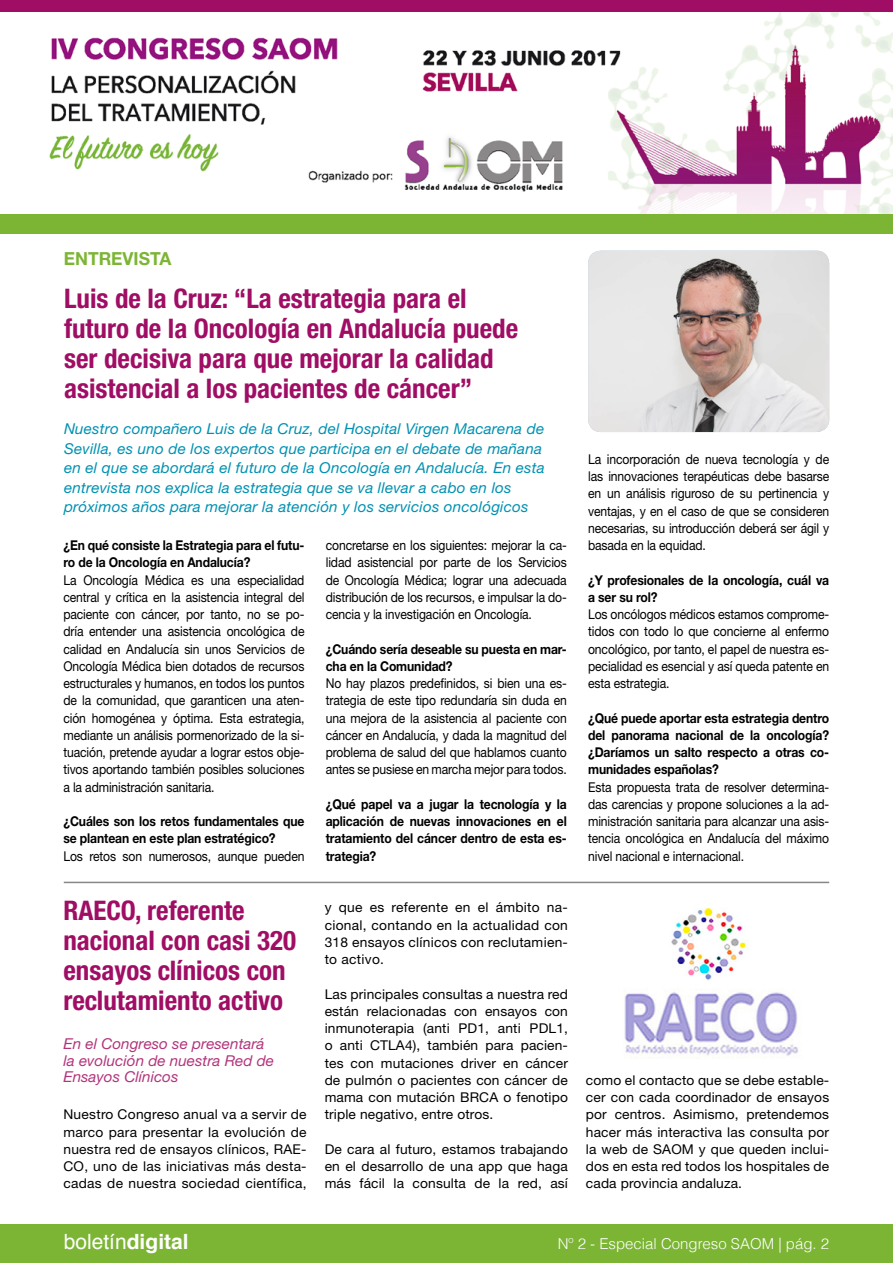
<style>
.page{position:relative;width:893px;height:1263px;background:#fff}
.page>*{position:absolute;margin:0;border:0;box-sizing:border-box;transform-origin:0 0}
.t1{font:700 condensed 27px/30px "Helvetica Neue";color:#a00d64}
.t2{font:21px "Helvetica";color:#fff}
.t3{font:700 18px "Helvetica Neue";color:#7cb534}
.t4{font:italic 15px/19.5px "Helvetica Neue";letter-spacing:.01em;color:#0091b2}
.t5{font:italic 15px/16.5px "Helvetica Neue";color:#b2357c}
.t6{font:300 15px "Helvetica";color:#fff}
.t7{font:13.5px/17.2px "Helvetica Neue";letter-spacing:-.01em;color:#000;text-align:justify;scale:.9 1}
.t8{font:13.5px/17.2px "Helvetica Neue";letter-spacing:-.01em;color:#000;text-align:justify}
.t9{font:700 13.5px/17.2px "Helvetica Neue";letter-spacing:-.01em;color:#000;scale:.9 1}
.s1{font-weight:700}
</style>
<div class="page">
<div style="left:0;top:214px;width:893px;height:20px;background:#7cb534"></div>
<div style="left:0;top:1225px;width:893px;height:38px;background:#7cb534"></div>
<div style="left:0;top:0;width:893px;height:13px;background:#a00d64"></div>
<img style="left:49px;top:13px;width:844px;height:201px">
<img style="left:588px;top:251px;width:241px;height:181px">
<hr style="left:64px;top:882px;width:765px;height:1px;background:#878787">
<img style="left:623px;top:908px;width:176px;height:148px">
<h3 class="t3" style="left:64px;top:247px;width:109px">ENTREVISTA</h3>
<h1 class="t1" style="left:64px;top:283px;width:456px">Luis de la Cruz: “La estrategia para el futuro de la Oncología en Andalucía puede ser decisiva para que mejorar la calidad asistencial a los pacientes de cáncer”</h1>
<p class="t4" style="left:64px;top:419px;width:482px">Nuestro compañero Luis de la Cruz, del Hospital Virgen Macarena de Sevilla, es uno de los expertos que participa en el debate de mañana en el que se abordará el futuro de la Oncología en Andalucía. En esta entrevista nos explica la estrategia que se va llevar a cabo en los próximos años para mejorar la atención y los servicios oncológicos</p>
<p class="t9" style="left:63px;top:536px;width:269px">¿En qué consiste la Estrategia para el futu&shy;ro de la Oncología en Andalucía?</p>
<p class="t7" style="left:63px;top:571px;width:269px">La Oncología Médica es una especialidad central y crítica en la asistencia integral del paciente con cáncer, por tanto, no se po&shy;dría entender una asistencia oncológica de calidad en Andalucía sin unos Servicios de Oncología Médica bien dotados de recursos estructurales y humanos, en todos los puntos de la comunidad, que garanticen una aten&shy;ción homogénea y óptima. Esta estrategia, mediante un análisis pormenorizado de la si&shy;tuación, pretende ayudar a lograr estos obje&shy;tivos aportando también posibles soluciones a la administración sanitaria.</p>
<p class="t9" style="left:63px;top:812px;width:269px">¿Cuáles son los retos fundamentales que se plantean en este plan estratégico?</p>
<p class="t7" style="left:63px;top:847px;width:269px">Los retos son numerosos, aunque pueden</p>
<h1 class="t1" style="left:63px;top:895px;width:234px">RAECO, referente nacional con casi 320 ensayos clínicos con reclutamiento activo</h1>
<p class="t5" style="left:63px;top:1035px;width:212px">En el Congreso se presentará la evolución de nuestra Red de<br>Ensayos Clínicos</p>
<p class="t8" style="left:63px;top:1106px;width:245px">Nuestro Congreso anual va a servir de marco para presentar la evolución de nuestra red de ensayos clínicos, RAE-CO, uno de las iniciativas más desta&shy;cadas de nuestra sociedad científica,</p>
<p class="t7" style="left:326px;top:536px;width:269px">concretarse en los siguientes: mejorar la ca&shy;lidad asistencial por parte de los Servicios de Oncología Médica; lograr una adecuada distribución de los recursos, e impulsar la do&shy;cencia y la investigación en Oncología.</p>
<p class="t9" style="left:326px;top:640px;width:269px">¿Cuándo sería deseable su puesta en mar&shy;cha en la Comunidad?</p>
<p class="t7" style="left:326px;top:674px;width:269px">No hay plazos predefinidos, si bien una es&shy;trategia de este tipo redundaría sin duda en una mejora de la asistencia al paciente con cáncer en Andalucía, y dada la magnitud del problema de salud del que hablamos cuanto antes se pusiese en marcha mejor para todos.</p>
<p class="t9" style="left:326px;top:795px;width:269px;text-align:justify">¿Qué papel va a jugar la tecnología y la aplicación de nuevas innovaciones en el tratamiento del cáncer dentro de esta es&shy;trategia?</p>
<p class="t8" style="left:325px;top:899px;width:245px">y que es referente en el ámbito na&shy;cional, contando en la actualidad con 318 ensayos clínicos con reclutamien&shy;to activo.</p>
<p class="t8" style="left:325px;top:985px;width:245px">Las principales consultas a nuestra red están relacionadas con ensayos con inmunoterapia (anti PD1, anti PDL1, o anti CTLA4), también para pacien&shy;tes con mutaciones driver en cáncer de pulmón o pacientes con cáncer de mama con mutación BRCA o fenotipo triple negativo, entre otros.</p>
<p class="t8" style="left:325px;top:1140px;width:245px">De cara al futuro, estamos trabajando en el desarrollo de una app que haga más fácil la consulta de la red, así</p>
<p class="t7" style="left:588px;top:450px;width:269px">La incorporación de nueva tecnología y de las innovaciones terapéuticas debe basarse en un análisis riguroso de su pertinencia y ventajas, y en el caso de que se consideren necesarias, su introducción deberá ser ágil y basada en la equidad.</p>
<p class="t9" style="left:588px;top:571px;width:269px">¿Y profesionales de la oncología, cuál va a ser su rol?</p>
<p class="t7" style="left:588px;top:605px;width:269px">Los oncólogos médicos estamos comprome&shy;tidos con todo lo que concierne al enfermo oncológico, por tanto, el papel de nuestra es&shy;pecialidad es esencial y así queda patente en esta estrategia.</p>
<p class="t9" style="left:588px;top:709px;width:269px;text-align:justify">¿Qué puede aportar esta estrategia dentro del panorama nacional de la oncología? ¿Daríamos un salto respecto a otras co&shy;munidades españolas?</p>
<p class="t7" style="left:588px;top:778px;width:269px">Esta propuesta trata de resolver determina&shy;das carencias y propone soluciones a la ad&shy;ministración sanitaria para alcanzar una asis&shy;tencia oncológica en Andalucía del máximo nivel nacional e internacional.</p>
<p class="t8" style="left:586px;top:1071px;width:245px">como el contacto que se debe estable&shy;cer con cada coordinador de ensayos por centros. Asimismo, pretendemos hacer más interactiva las consulta por la web de SAOM y que queden inclui&shy;dos en esta red todos los hospitales de cada provincia andaluza.</p>
<h2 class="t2" style="left:64px;top:1224px;width:126px">boletín<span class="s1">digital</span></h2>
<p class="t6" style="left:558px;top:1232px;width:273px">Nº 2 - Especial Congreso SAOM | pág. 2</p>
</div>
